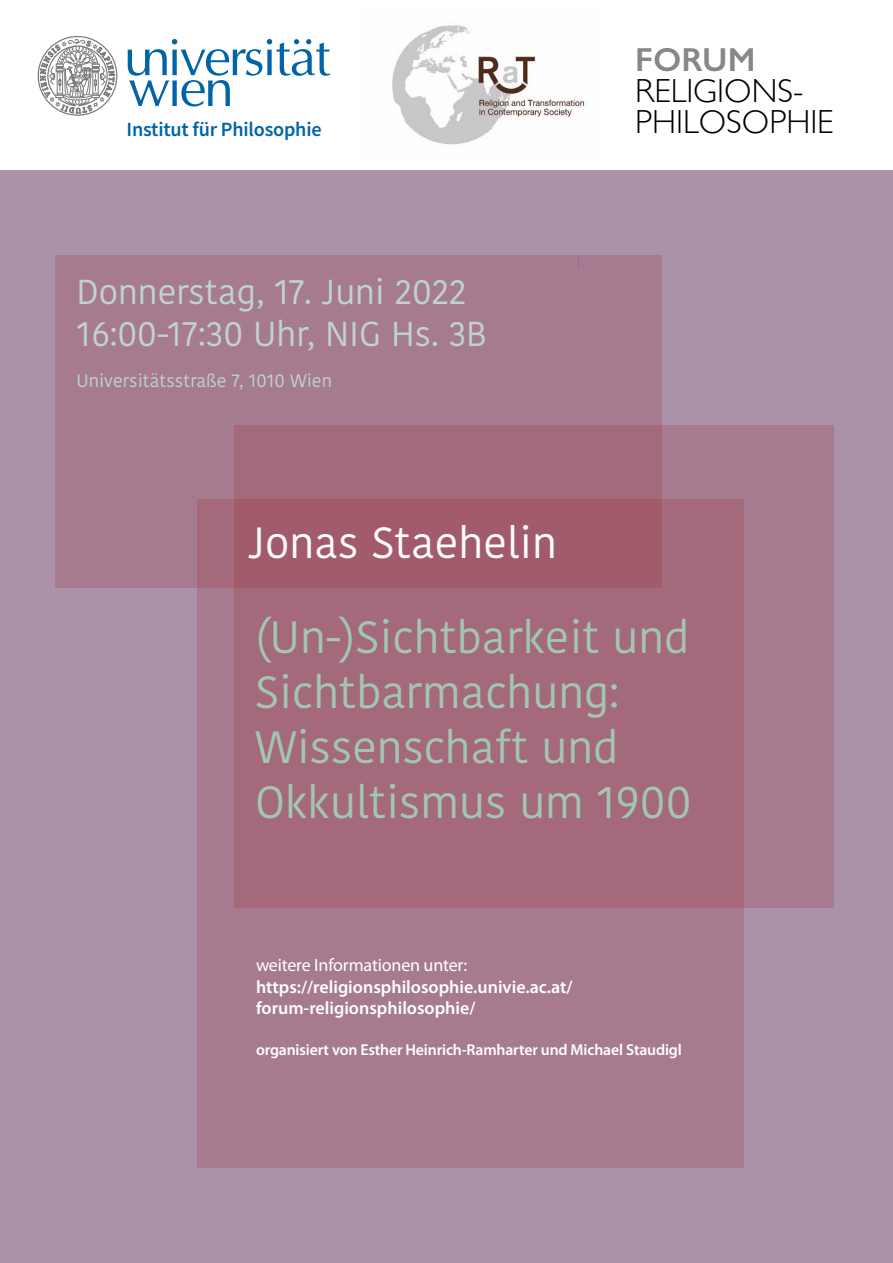
<style>
.page{position:relative;width:893px;height:1263px;background:#fff}
.page>*{position:absolute;margin:0;border:0;box-sizing:border-box;transform-origin:0 0}
.t1{font:45px/54.8px "Kohinoor Bangla";color:#a3c5b6}
.t2{font:43.5px "Kohinoor Bangla";color:#fff}
.t3{font:34.5px/41.4px "Kohinoor Bangla";color:#bfd5cb}
.t4{font:300 33.38px/30.8px "Gill Sans";color:#000}
.t5{font:600 33.38px "Gill Sans";color:#878787}
.t6{font:600 20.17px "Source Sans Pro";letter-spacing:-.01em;color:#0064a7}
.t7{font:600 18px/21.6px "Myriad Pro";color:#fff}
.t8{font:18px "Kohinoor Bangla";color:#bfd5cb}
.t9{font:18px "Myriad Pro";letter-spacing:-.01em;color:#fff}
.t10{font:600 15.75px "Myriad Pro";letter-spacing:-.01em;color:#fff}
</style>
<div class="page">
<div style="left:0;top:171px;width:893px;height:1092px;background:#ab92a8"></div>
<div style="left:198px;top:499px;width:546px;height:668px;background:#a77b8f"></div>
<svg style="left:128px;top:39px;width:202px;height:68px"></svg>
<svg style="left:37px;top:36px;width:81px;height:80px"></svg>
<div style="left:55px;top:255px;width:607px;height:333px;background:#a77b8f"></div>
<svg style="left:234px;top:425px;width:599px;height:482px;background:#a46a7c"></svg>
<img style="left:392px;top:25px;width:194px;height:120px">
<p class="t6" style="left:127px;top:116px;width:197px">Institut für Philosophie</p>
<h3 class="t3" style="left:77px;top:271px;width:412px">Donnerstag, 17. Juni 2022<br>16:00-17:30 Uhr, NIG Hs. 3B</h3>
<p class="t8" style="left:77px;top:367px;width:257px">Universitätsstraße 7, 1010 Wien</p>
<h2 class="t2" style="left:248px;top:509px;width:310px">Jonas Staehelin</h2>
<h3 class="t5" style="left:635px;top:40px;width:122px">FORUM</h3>
<h3 class="t4" style="left:635px;top:74px;width:200px">RELIGIONS-<br>PHILOSOPHIE</h3>
<h1 class="t1" style="left:255px;top:609px;width:438px">(Un-)Sichtbarkeit und<br>Sichtbarmachung:<br>Wissenschaft und<br>Okkultismus um 1900</h1>
<p class="t9" style="left:256px;top:954px;width:213px">weitere Informationen unter:</p>
<p class="t7" style="left:256px;top:975px;width:318px">https://religionsphilosophie.univie.ac.at/ forum-religionsphilosophie/</p>
<p class="t10" style="left:256px;top:1039px;width:427px">organisiert von Esther Heinrich-Ramharter und Michael Staudigl</p>
</div>
